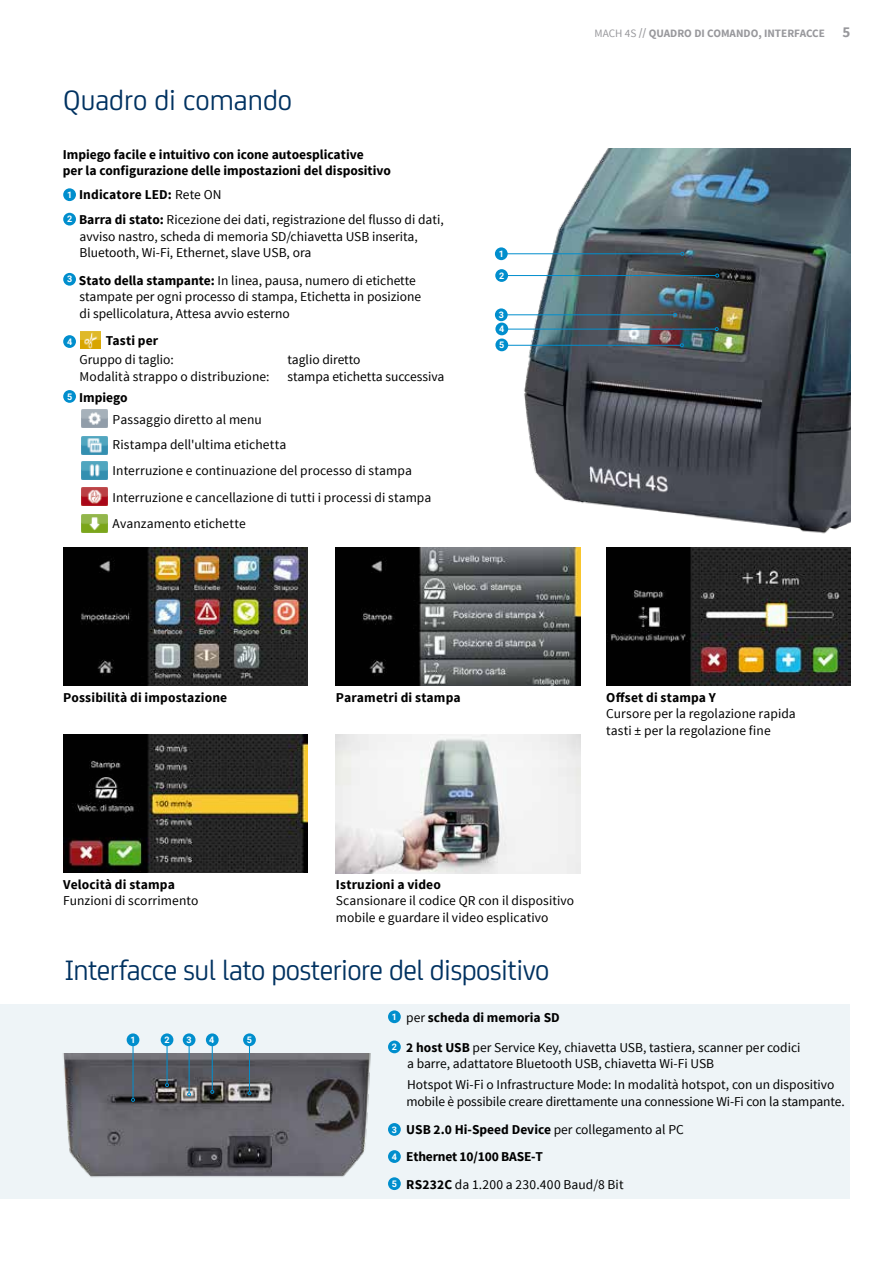
<style>
.page{position:relative;width:893px;height:1263px;background:#fff}
.page>*{position:absolute;margin:0;border:0;box-sizing:border-box;transform-origin:0 0}
.t1{font:30px "CA Sans";letter-spacing:-.02em;color:#003261}
.t2{font:30px "CA Sans";color:#003261}
.t3{font:13.5px/16.5px "Source Sans Pro";color:#000}
.t4{font:700 13.5px/27.2px "Source Sans Pro";color:#000}
.t5{font:700 11.25px "Source Sans Pro";color:#98989c}
.t6{font:700 9px/15.9px "Roboto";color:#fff}
.s1{font-family:"Roboto";font-weight:700;font-size:9px;color:#fff}
.s2{font-weight:700}
.s3{font-weight:400}
.s4{font-weight:600}
.s5{font-size:15px}
.s6{font-family:"Roboto";font-size:9px;color:#fff}
</style>
<div class="page">
<div style="left:0;top:1005px;width:849px;height:194px;background:#eef4f7"></div>
<img style="left:63px;top:1053px;width:308px;height:125px">
<hr style="left:133px;top:1038px;width:1px;height:60px;background:#008ecd">
<svg style="left:131px;top:1098px;width:4px;height:4px"></svg>
<div style="left:127px;top:1033px;width:12px;height:13px;background:#008ecd;border-radius:50%"></div>
<hr style="left:167px;top:1041px;width:1px;height:42px;background:#008ecd">
<svg style="left:165px;top:1083px;width:4px;height:4px"></svg>
<div style="left:161px;top:1033px;width:12px;height:13px;background:#008ecd;border-radius:50%"></div>
<hr style="left:189px;top:1038px;width:1px;height:55px;background:#008ecd">
<svg style="left:187px;top:1092px;width:4px;height:4px"></svg>
<div style="left:183px;top:1033px;width:12px;height:13px;background:#008ecd;border-radius:50%"></div>
<hr style="left:212px;top:1038px;width:1px;height:52px;background:#008ecd">
<svg style="left:210px;top:1090px;width:4px;height:4px"></svg>
<div style="left:206px;top:1033px;width:13px;height:13px;background:#008ecd;border-radius:50%"></div>
<hr style="left:249px;top:1039px;width:1px;height:53px;background:#008ecd">
<svg style="left:248px;top:1091px;width:3px;height:4px"></svg>
<div style="left:243px;top:1033px;width:13px;height:13px;background:#008ecd;border-radius:50%"></div>
<div style="left:63px;top:188px;width:13px;height:13px;background:#008ecd;border-radius:50%"></div>
<div style="left:63px;top:213px;width:13px;height:13px;background:#008ecd;border-radius:50%"></div>
<div style="left:63px;top:273px;width:13px;height:13px;background:#008ecd;border-radius:50%"></div>
<div style="left:63px;top:335px;width:13px;height:13px;background:#008ecd;border-radius:50%"></div>
<img style="left:81px;top:331px;width:19px;height:18px">
<div style="left:63px;top:390px;width:13px;height:13px;background:#008ecd;border-radius:50%"></div>
<img style="left:81px;top:410px;width:26px;height:18px">
<img style="left:81px;top:436px;width:26px;height:18px">
<img style="left:81px;top:462px;width:26px;height:18px">
<img style="left:81px;top:488px;width:26px;height:18px">
<img style="left:81px;top:514px;width:26px;height:18px">
<img style="left:513px;top:149px;width:337px;height:385px">
<hr style="left:501px;top:253px;width:180px;height:1px;background:#008ecd">
<svg style="left:680px;top:252px;width:4px;height:4px"></svg>
<div style="left:495px;top:247px;width:13px;height:13px;background:#008ecd;border-radius:50%"></div>
<hr style="left:500px;top:275px;width:216px;height:1px;background:#008ecd">
<svg style="left:715px;top:274px;width:4px;height:3px"></svg>
<hr style="left:500px;top:329px;width:215px;height:1px;background:#008ecd">
<svg style="left:715px;top:327px;width:4px;height:4px"></svg>
<hr style="left:499px;top:345px;width:181px;height:1px;background:#008ecd">
<svg style="left:680px;top:343px;width:4px;height:4px"></svg>
<hr style="left:501px;top:314px;width:173px;height:1px;background:#008ecd">
<svg style="left:673px;top:313px;width:4px;height:4px"></svg>
<div style="left:495px;top:269px;width:13px;height:13px;background:#008ecd;border-radius:50%"></div>
<div style="left:495px;top:323px;width:13px;height:12px;background:#008ecd;border-radius:50%"></div>
<div style="left:495px;top:338px;width:13px;height:13px;background:#008ecd;border-radius:50%"></div>
<img style="left:63px;top:547px;width:245px;height:139px">
<img style="left:336px;top:547px;width:244px;height:139px">
<img style="left:606px;top:547px;width:245px;height:139px">
<img style="left:63px;top:734px;width:245px;height:139px">
<div style="left:388px;top:1010px;width:13px;height:13px;background:#008ecd;border-radius:50%"></div>
<div style="left:388px;top:1040px;width:13px;height:13px;background:#008ecd;border-radius:50%"></div>
<div style="left:388px;top:1123px;width:13px;height:13px;background:#008ecd;border-radius:50%"></div>
<div style="left:388px;top:1150px;width:13px;height:13px;background:#008ecd;border-radius:50%"></div>
<div style="left:388px;top:1177px;width:13px;height:13px;background:#008ecd;border-radius:50%"></div>
<div style="left:495px;top:308px;width:13px;height:13px;background:#008ecd;border-radius:50%"></div>
<img style="left:336px;top:735px;width:244px;height:138px">
<h1 class="t2" style="left:63px;top:78px;width:230px">Quadro di comando</h1>
<p class="t4" style="left:63px;top:147px;width:330px;line-height:16.5px">Impiego facile e intuitivo con icone autoesplicative<br>per la configurazione delle impostazioni del dispositivo</p>
<p class="t3" style="left:67px;top:182px;width:378px;line-height:25.5px"><span class="s1">1</span> <span class="s2">Indicatore LED:</span> Rete ON<br><sup>2</sup> <span class="s2">Barra di stato:</span> Ricezione dei dati, registrazione del flusso di dati,</p>
<p class="t3" style="left:80px;top:228px;width:340px">avviso nastro, scheda di memoria SD/chiavetta USB inserita,<br>Bluetooth, Wi-Fi, Ethernet, slave USB, ora</p>
<p class="t3" style="left:80px;top:272px;width:343px;text-indent:-13px"><sup>3</sup> <span class="s2">Stato della stampante:</span> In linea, pausa, numero di etichette stampate per ogni processo di stampa, Etichetta in posizione di spellicolatura, Attesa avvio esterno</p>
<p class="t6" style="left:67px;top:333px;width:7px">4</p>
<p class="t4" style="left:106px;top:327px;width:54px">Tasti per</p>
<p class="t3" style="left:80px;top:352px;width:96px">Gruppo di taglio:</p>
<p class="t3" style="left:288px;top:352px;width:75px">taglio diretto</p>
<p class="t3" style="left:80px;top:368px;width:192px">Modalità strappo o distribuzione:</p>
<p class="t3" style="left:287px;top:368px;width:158px">stampa etichetta successiva</p>
<p class="t3" style="left:113px;top:387px;width:151px;line-height:21.9px;text-indent:-46px"><sup>5</sup> <span class="s2">Impiego<br></span>Passaggio diretto al menu</p>
<p class="t3" style="left:113px;top:432px;width:301px;line-height:25.5px">Ristampa dell'ultima etichetta<br>Interruzione e continuazione del processo di stampa</p>
<p class="t3" style="left:113px;top:484px;width:320px;line-height:26.2px">Interruzione e cancellazione di tutti i processi di stampa<br>Avanzamento etichette</p>
<p class="t6" style="left:499px;top:245px;width:7px">1</p>
<p class="t6" style="left:499px;top:267px;width:7px">2</p>
<p class="t6" style="left:499px;top:306px;width:7px">3</p>
<p class="t6" style="left:499px;top:321px;width:7px">4<br>5</p>
<p class="t5" style="left:595px;top:26px;width:257px"><span class="s3">MACH 4S</span> <span class="s4">//</span> QUADRO DI COMANDO, INTERFACCE <span class="s5">5</span></p>
<p class="t4" style="left:63px;top:684px;width:165px">Possibilità di impostazione</p>
<p class="t4" style="left:336px;top:684px;width:126px">Parametri di stampa</p>
<p class="t4" style="left:606px;top:684px;width:111px">Offset di stampa Y</p>
<p class="t3" style="left:606px;top:706px;width:191px">Cursore per la regolazione rapida tasti ± per la regolazione fine</p>
<p class="t4" style="left:63px;top:871px;width:113px">Velocità di stampa</p>
<p class="t3" style="left:63px;top:893px;width:137px">Funzioni di scorrimento</p>
<p class="t4" style="left:336px;top:871px;width:107px">Istruzioni a video</p>
<p class="t3" style="left:336px;top:893px;width:240px">Scansionare il codice QR con il dispositivo mobile e guardare il video esplicativo</p>
<h1 class="t1" style="left:65px;top:949px;width:486px">Interfacce sul lato posteriore del dispositivo</h1>
<p class="t4" style="left:392px;top:1004px;width:169px"><span class="s6">1</span> <span class="s3">per</span> scheda di memoria SD</p>
<p class="t3" style="left:407px;top:1039px;width:395px;text-indent:-15px"><span class="s1">2</span> <span class="s2">2 host USB</span> per Service Key, chiavetta USB, tastiera, scanner per codici a barre, adattatore Bluetooth USB, chiavetta Wi-Fi USB</p>
<p class="t3" style="left:406px;top:1077px;width:440px">Hotspot Wi-Fi o Infrastructure Mode: In modalità hotspot, con un dispositivo mobile è possibile creare direttamente una connessione Wi-Fi con la stampante.</p>
<p class="t4" style="left:392px;top:1117px;width:293px"><span class="s6">3</span> USB 2.0 Hi-Speed Device <span class="s3">per collegamento al PC<br></span><span class="s6">4</span> Ethernet 10/100 BASE-T<br><span class="s6">5</span> RS232C <span class="s3">da 1.200 a 230.400 Baud/8 Bit</span></p>
<p class="t6" style="left:130px;top:1032px;width:7px">1</p>
<p class="t6" style="left:164px;top:1032px;width:7px">2</p>
<p class="t6" style="left:187px;top:1032px;width:7px">3</p>
<p class="t6" style="left:209px;top:1032px;width:7px">4</p>
<p class="t6" style="left:247px;top:1032px;width:7px">5</p>
</div>
